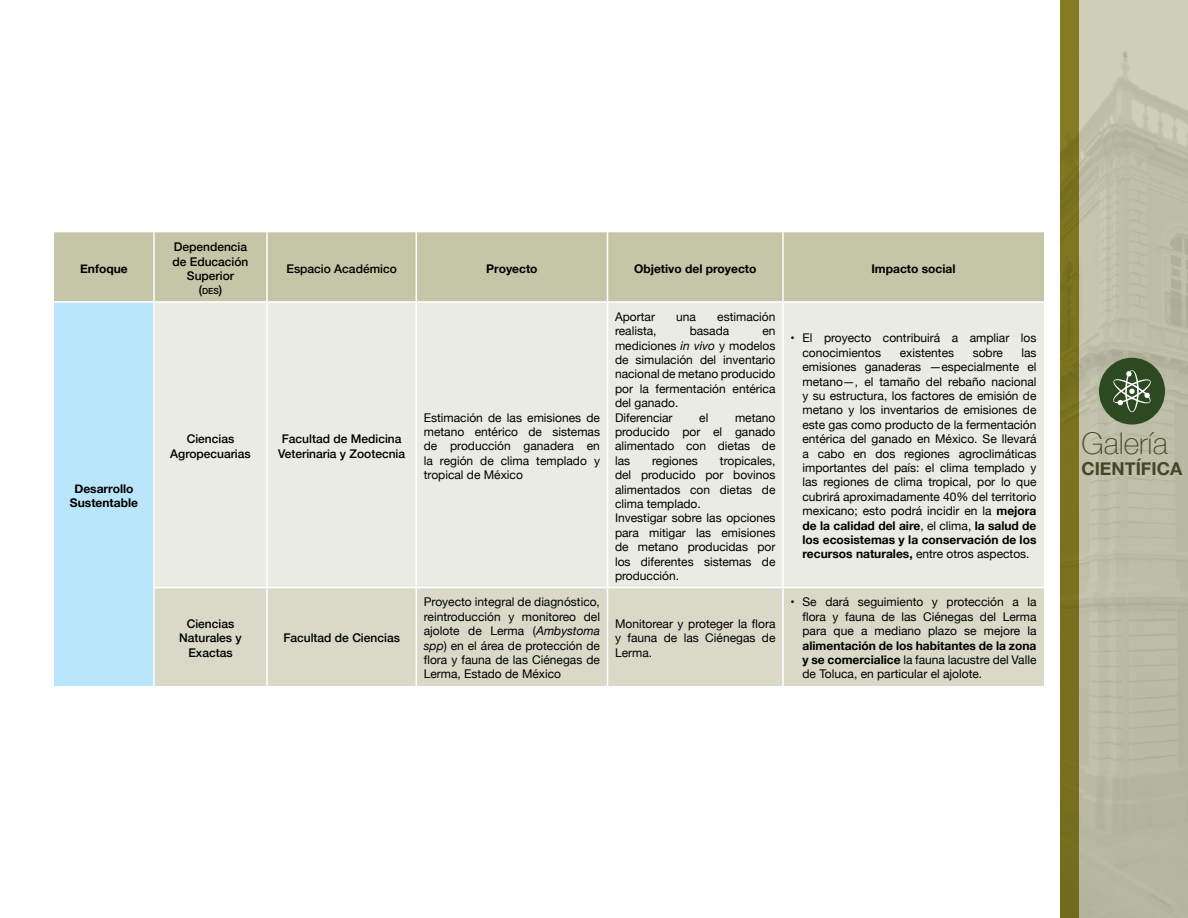
<style>
.page{position:relative;width:1188px;height:918px;background:#fff}
.page>*{position:absolute;margin:0;border:0;box-sizing:border-box;transform-origin:0 0}
.t1{font:100 30px "Helvetica Neue";color:#414727}
.t2{font:700 17.85px "Helvetica Neue";color:#414727}
.t3{font:12px/14.4px "Helvetica Neue";color:#000;text-align:justify}
.t4{font:500 12px/14.4px "Helvetica Neue";color:#000;text-align:center}
.t5{font:700 12px/14.4px "Helvetica Neue";color:#000;text-align:center}
.t6{font:500 8.4px "Helvetica Neue";color:#000}
.s1{font-size:12px}
.s2{font-style:italic}
.s3{font-weight:700}
</style>
<div class="page">
<img style="left:1079px;top:0;width:109px;height:918px">
<div style="left:1099px;top:358px;width:66px;height:67px;background:#2c4921;border-radius:50%"></div>
<svg style="left:1113px;top:370px;width:38px;height:42px"></svg>
<div style="left:1060px;top:0;width:19px;height:918px;background:#7a721f"></div>
<div style="left:54px;top:232px;width:990px;height:69px;background:#c5c6a7"></div>
<div style="left:54px;top:302px;width:100px;height:384px;background:#b9e6fa"></div>
<div style="left:155px;top:303px;width:889px;height:284px;background:#eaebe2"></div>
<div style="left:155px;top:588px;width:889px;height:98px;background:#d8d9c7"></div>
<hr style="left:153px;top:232px;width:2px;height:69px;background:#fff">
<hr style="left:266px;top:232px;width:2px;height:69px;background:#fff">
<hr style="left:416px;top:232px;width:1px;height:69px;background:#fff">
<hr style="left:607px;top:232px;width:1px;height:69px;background:#fff">
<hr style="left:782px;top:232px;width:2px;height:69px;background:#fff">
<hr style="left:54px;top:301px;width:100px;height:2px;background:#fff">
<hr style="left:153px;top:303px;width:2px;height:284px;background:#fff">
<hr style="left:266px;top:303px;width:2px;height:284px;background:#fff">
<hr style="left:416px;top:303px;width:1px;height:284px;background:#fff">
<hr style="left:607px;top:303px;width:1px;height:284px;background:#fff">
<hr style="left:782px;top:303px;width:2px;height:284px;background:#fff">
<hr style="left:153px;top:587px;width:114px;height:1px;background:#fff">
<hr style="left:153px;top:588px;width:2px;height:98px;background:#fff">
<hr style="left:266px;top:588px;width:2px;height:98px;background:#fff">
<hr style="left:416px;top:588px;width:1px;height:98px;background:#fff">
<hr style="left:607px;top:588px;width:1px;height:98px;background:#fff">
<hr style="left:782px;top:588px;width:2px;height:98px;background:#fff">
<p class="t5" style="left:80px;top:262px;width:49px">Enfoque</p>
<p class="t5" style="left:70px;top:481px;width:70px">Desarrollo<br>Sustentable</p>
<p class="t4" style="left:172px;top:239px;width:78px">Dependencia de Educación<br>Superior</p>
<p class="t6" style="left:199px;top:285px;width:25px"><span class="s1">(</span>des<span class="s1">)</span></p>
<p class="t4" style="left:287px;top:261px;width:112px">Espacio Académico</p>
<p class="t5" style="left:486px;top:262px;width:53px">Proyecto</p>
<p class="t5" style="left:634px;top:262px;width:124px">Objetivo del proyecto</p>
<p class="t5" style="left:871px;top:262px;width:86px">Impacto social</p>
<p class="t4" style="left:170px;top:431px;width:82px">Ciencias<br>Agropecuarias</p>
<p class="t4" style="left:278px;top:431px;width:128px">Facultad de Medicina<br>Veterinaria y Zootecnia</p>
<p class="t4" style="left:179px;top:616px;width:64px">Ciencias<br>Naturales y<br>Exactas</p>
<p class="t4" style="left:283px;top:631px;width:118px">Facultad de Ciencias</p>
<p class="t3" style="left:424px;top:411px;width:178px">Estimación de las emisiones de metano entérico de sistemas de producción ganadera en la región de clima templado y tropical de México</p>
<p class="t3" style="left:424px;top:596px;width:178px">Proyecto integral de diagnóstico, reintroducción y monitoreo del ajolote de Lerma (<span class="s2">Ambystoma spp</span>) en el área de protección de flora y fauna de las Ciénegas de Lerma, Estado de México</p>
<p class="t3" style="left:615px;top:310px;width:41px">Aportar</p>
<p class="t3" style="left:676px;top:310px;width:21px">una</p>
<p class="t3" style="left:717px;top:310px;width:60px">estimación</p>
<p class="t3" style="left:615px;top:324px;width:43px">realista,</p>
<p class="t3" style="left:690px;top:324px;width:41px">basada</p>
<p class="t3" style="left:615px;top:324px;width:162px;text-align:left;text-indent:147px">en mediciones <span class="s2">in vivo</span> y modelos de simulación del inventario nacional de metano producido por la fermentación entérica del ganado.<br>Diferenciar</p>
<p class="t3" style="left:699px;top:411px;width:11px">el</p>
<p class="t3" style="left:615px;top:411px;width:162px;text-indent:120px">metano producido por el ganado alimentado con dietas de las</p>
<p class="t3" style="left:615px;top:454px;width:162px;text-align:left;text-indent:105px">tropicales, del producido por bovinos alimentados con dietas de clima templado.<br>Investigar sobre las opciones para mitigar las emisiones de metano producidas por los diferentes sistemas de producción.</p>
<p class="t3" style="left:652px;top:454px;width:47px">regiones</p>
<p class="t3" style="left:615px;top:617px;width:162px">Monitorear y proteger la flora y fauna de las Ciénegas de Lerma.</p>
<p class="t3" style="left:803px;top:332px;width:236px;text-indent:-12px">• El proyecto contribuirá a ampliar los conocimientos</p>
<p class="t3" style="left:803px;top:346px;width:236px;text-indent:219px">las emisiones ganaderas —especialmente el metano—, el tamaño del rebaño nacional y su estructura, los factores de emisión de metano y los inventarios de emisiones de este gas como producto de la fermentación entérica del ganado en México. Se llevará a cabo en dos regiones agroclimáticas importantes del país: el clima templado y las regiones de clima tropical, por lo que cubrirá aproximadamente 40% del territorio mexicano; esto podrá incidir en la <span class="s3">mejora de la calidad del aire</span>, el clima, <span class="s3">la salud de los ecosistemas y la conservación de los recursos naturales,</span> entre otros aspectos.</p>
<p class="t3" style="left:900px;top:346px;width:56px">existentes</p>
<p class="t3" style="left:973px;top:346px;width:32px">sobre</p>
<p class="t3" style="left:803px;top:596px;width:236px;text-indent:-12px">• Se dará seguimiento y protección a la flora y fauna de las Ciénegas del Lerma para que a mediano plazo se mejore la</p>
<p class="t3" style="left:803px;top:639px;width:236px"><span class="s3">alimentación de los habitantes de la zona y se comercialice</span> la fauna lacustre del Valle de Toluca, en particular el ajolote.</p>
<h1 class="t1" style="left:1081px;top:420px;width:88px">Galería</h1>
<h2 class="t2" style="left:1081px;top:455px;width:102px">CIENTÍFICA</h2>
</div>
